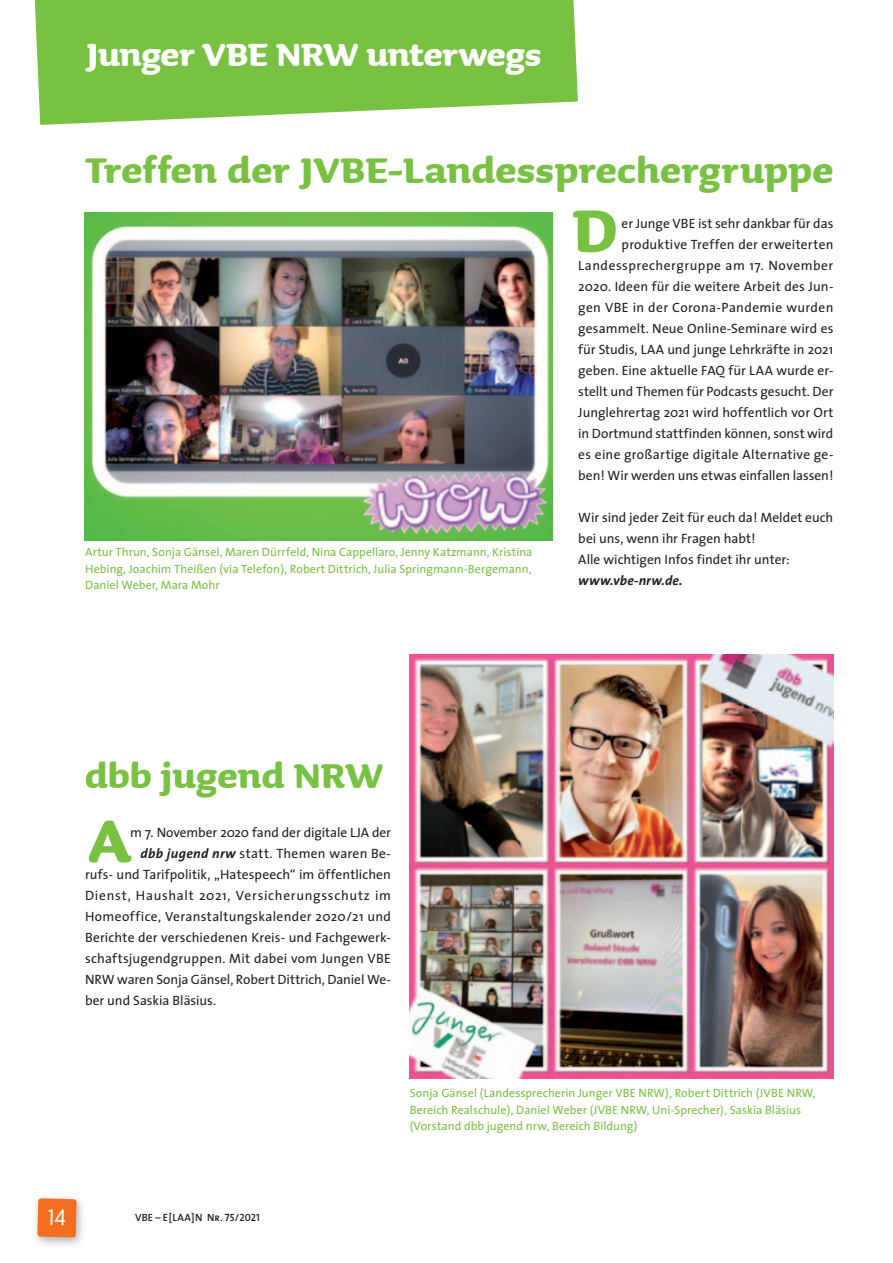
<style>
.page{position:relative;width:893px;height:1263px;background:#fff}
.page>*{position:absolute;margin:0;border:0;box-sizing:border-box;transform-origin:0 0}
.t1{font:700 76.5px "Sauna";color:#79c142}
.t2{font:700 45px "Sauna";letter-spacing:.01em;color:#79c142}
.t3{font:700 43.5px "Sauna";letter-spacing:.005em;color:#79c142}
.t4{font:700 40.5px "Sauna";letter-spacing:-.01em;color:#fff}
.t5{font:13.5px/21px "The Sans";letter-spacing:.005em;color:#231f20;text-align:right}
.t6{font:13.5px "The Sans";letter-spacing:.025em;color:#231f20}
.t7{font:13.5px "The Sans";letter-spacing:.05em;color:#231f20}
.t8{font:italic 700 13.5px "The Sans";letter-spacing:.015em;color:#231f20}
.t9{font:12px/16.5px "The Sans";letter-spacing:.005em;color:#79c142;text-align:justify}
.t10{font:10.5px "The Sans Semi Bold Caps";letter-spacing:.01em;color:#231f20}
.s1{font-weight:700;font-style:italic}
</style>
<div class="page">
<div style="left:31px;top:1193px;width:56px;height:56px;background:#231f20;opacity:.34"></div>
<img style="left:410px;top:654px;width:423px;height:425px">
<svg style="left:35px;top:0;width:543px;height:125px;background:#86c755"></svg>
<img style="left:85px;top:212px;width:468px;height:329px">
<svg style="left:37px;top:1198px;width:40px;height:39px;background:#f1762e"></svg>
<h3 class="t4" style="left:87px;top:29px;width:456px">Junger VBE NRW unterwegs</h3>
<h2 class="t2" style="left:85px;top:142px;width:750px">Treffen der JVBE-Landessprechergruppe</h2>
<p class="t5" style="left:578px;top:212px;width:257px">er Junge VBE ist sehr dankbar für das produktive Treffen der erweiterten Landessprechergruppe am 17. November 2020. Ideen für die weitere Arbeit des Jun&shy;gen VBE in der Corona-Pandemie wurden gesammelt. Neue Online-Seminare wird es für Studis, LAA und junge Lehrkräfte in 2021 geben. Eine aktuelle FAQ für LAA wurde er&shy;stellt und Themen für Podcasts gesucht. Der Junglehrertag 2021 wird hoffentlich vor Ort in Dortmund stattfinden können, sonst wird es eine großartige digitale Alternative ge&shy;ben! Wir werden uns etwas einfallen lassen!</p>
<p class="t5" style="left:578px;top:506px;width:257px;text-align:left">Wir sind jeder Zeit für euch da! Meldet euch bei uns, wenn ihr Fragen habt!<br>Alle wichtigen Infos findet ihr unter:</p>
<p class="t8" style="left:578px;top:569px;width:106px">www.vbe-nrw.de.</p>
<h1 class="t1" style="left:572px;top:182px;width:47px">D</h1>
<p class="t9" style="left:85px;top:544px;width:449px">Artur Thrun, Sonja Gänsel, Maren Dürrfeld, Nina Cappellaro, Jenny Katzmann, Kristina Hebing, Joachim Theißen (via Telefon), Robert Dittrich, Julia Springmann-Bergemann, Daniel Weber, Mara Mohr</p>
<h3 class="t3" style="left:85px;top:748px;width:300px">dbb jugend NRW</h3>
<p class="t5" style="left:130px;top:821px;width:262px">m 7. November 2020 fand der digitale LJA der</p>
<p class="t5" style="left:141px;top:842px;width:252px"><span class="s1">dbb jugend nrw</span> statt. Themen waren Be-</p>
<p class="t5" style="left:85px;top:863px;width:307px">rufs- und Tarifpolitik, „Hatespeech“ im öffentlichen</p>
<p class="t7" style="left:85px;top:884px;width:308px">Dienst, Haushalt 2021, Versicherungsschutz im</p>
<p class="t6" style="left:85px;top:905px;width:308px">Homeoffice, Veranstaltungskalender 2020/21 und</p>
<p class="t5" style="left:85px;top:926px;width:308px">Berichte der verschiedenen Kreis- und Fachgewerk-</p>
<p class="t5" style="left:85px;top:947px;width:308px">schaftsjugendgruppen. Mit dabei vom Jungen VBE</p>
<p class="t5" style="left:85px;top:968px;width:308px">NRW waren Sonja Gänsel, Robert Dittrich, Daniel We-</p>
<p class="t5" style="left:85px;top:989px;width:133px">ber und Saskia Bläsius.</p>
<h1 class="t1" style="left:88px;top:792px;width:45px">A</h1>
<p class="t10" style="left:135px;top:1208px;width:126px">VBE – E[LAA]N Nr. 75/2021</p>
<p class="t9" style="left:410px;top:1085px;width:407px;text-align:left">Sonja Gänsel (Landessprecherin Junger VBE NRW), Robert Dittrich (JVBE NRW,<br>Bereich Realschule), Daniel Weber (JVBE NRW, Uni-Sprecher), Saskia Bläsius (Vorstand dbb jugend nrw, Bereich Bildung)</p>
</div>
